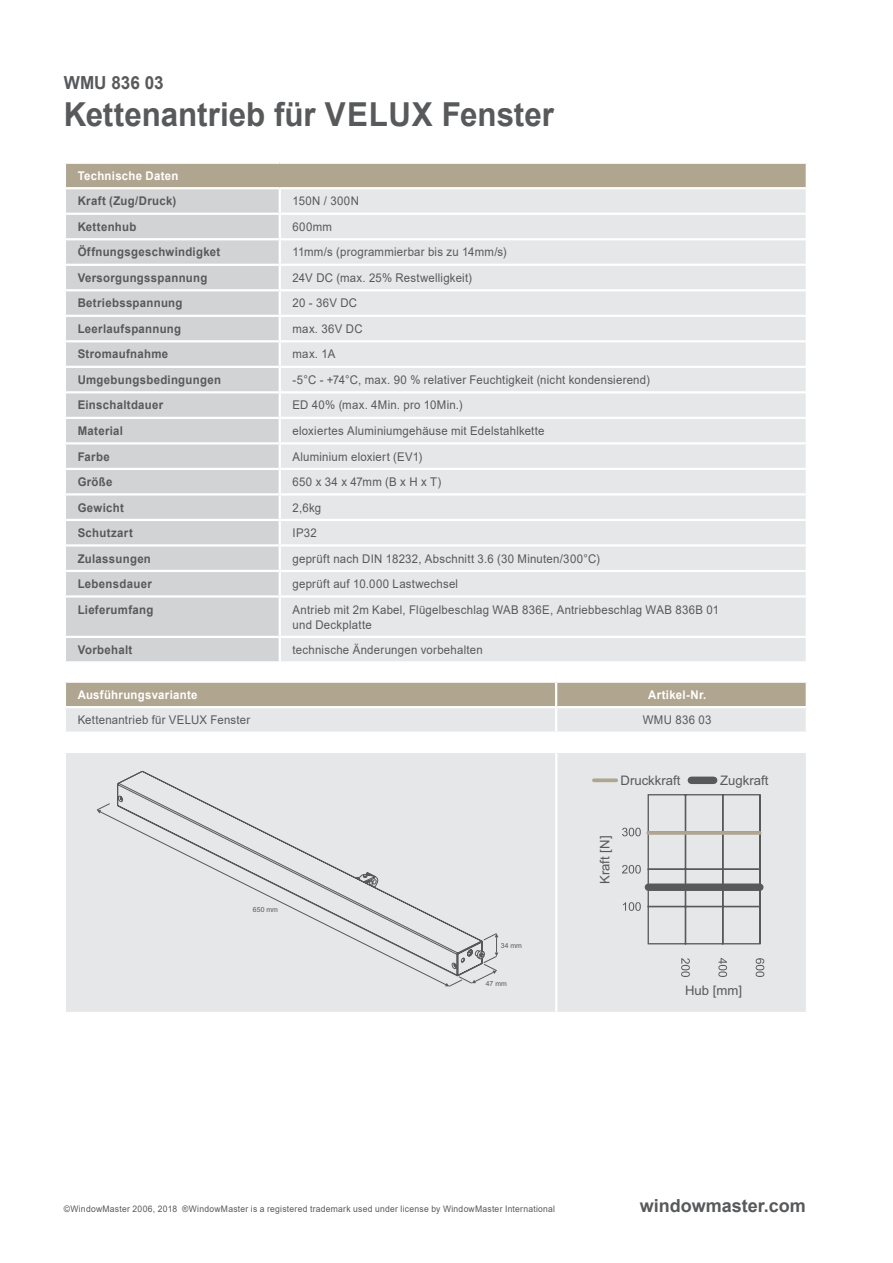
<style>
.page{position:relative;width:893px;height:1263px;background:#fff}
.page>*{position:absolute;margin:0;border:0;box-sizing:border-box;transform-origin:0 0}
.t1{font:700 33px "Arial";color:#58595b;scale:.95 1}
.t2{font:700 18px "Arial";color:#58595b}
.t3{font:700 18px "Arial";color:#58595b;scale:.95 1}
.t4{font:13.2px "Arial";color:#58595b}
.t5{font:12px/15px "Arial";letter-spacing:.02em;color:#58595b;scale:.95 1}
.t6{font:700 12px "Arial";letter-spacing:.025em;color:#58595b;scale:.95 1}
.t7{font:700 12px "Arial";letter-spacing:.025em;color:#fff;scale:.95 1}
.t8{font:12px "Arial";letter-spacing:.04em;color:#58595b;scale:.95 1}
.t9{font:9px "Arial";letter-spacing:.03em;color:#58595b;scale:.95 1}
.t10{font:6.9px "Arial";color:#58595b}
</style>
<div class="page">
<svg style="left:66px;top:683px;width:740px;height:48px;background:#cbc6bc"></svg>
<hr style="left:64px;top:706px;width:492px;height:2px;background:#fff">
<hr style="left:555px;top:708px;width:2px;height:23px;background:#fff">
<hr style="left:556px;top:706px;width:252px;height:2px;background:#fff">
<hr style="left:555px;top:683px;width:2px;height:23px;background:#fff">
<div style="left:66px;top:753px;width:740px;height:259px;background:#e6e7e8"></div>
<hr style="left:555px;top:753px;width:2px;height:259px;background:#fff">
<div style="left:65px;top:163px;width:742px;height:25px;background:#b0a690"></div>
<div style="left:66px;top:189px;width:213px;height:472px;background:#d1d3d4"></div>
<div style="left:281px;top:189px;width:525px;height:472px;background:#e6e7e8"></div>
<hr style="left:64px;top:213px;width:216px;height:2px;background:#fff">
<hr style="left:280px;top:213px;width:528px;height:2px;background:#fff">
<hr style="left:64px;top:238px;width:216px;height:2px;background:#fff">
<hr style="left:280px;top:238px;width:528px;height:2px;background:#fff">
<hr style="left:64px;top:264px;width:216px;height:2px;background:#fff">
<hr style="left:280px;top:264px;width:528px;height:2px;background:#fff">
<hr style="left:64px;top:289px;width:216px;height:2px;background:#fff">
<hr style="left:280px;top:289px;width:528px;height:2px;background:#fff">
<hr style="left:64px;top:315px;width:216px;height:2px;background:#fff">
<hr style="left:280px;top:315px;width:528px;height:2px;background:#fff">
<hr style="left:64px;top:340px;width:216px;height:2px;background:#fff">
<hr style="left:280px;top:340px;width:528px;height:2px;background:#fff">
<hr style="left:64px;top:366px;width:216px;height:2px;background:#fff">
<hr style="left:280px;top:366px;width:528px;height:2px;background:#fff">
<hr style="left:64px;top:391px;width:216px;height:2px;background:#fff">
<hr style="left:280px;top:391px;width:528px;height:2px;background:#fff">
<hr style="left:64px;top:417px;width:216px;height:2px;background:#fff">
<hr style="left:280px;top:417px;width:528px;height:2px;background:#fff">
<hr style="left:64px;top:442px;width:216px;height:2px;background:#fff">
<hr style="left:280px;top:442px;width:528px;height:2px;background:#fff">
<hr style="left:64px;top:468px;width:216px;height:2px;background:#fff">
<hr style="left:280px;top:468px;width:528px;height:2px;background:#fff">
<hr style="left:64px;top:493px;width:216px;height:2px;background:#fff">
<hr style="left:280px;top:493px;width:528px;height:2px;background:#fff">
<hr style="left:64px;top:519px;width:216px;height:2px;background:#fff">
<hr style="left:280px;top:519px;width:528px;height:2px;background:#fff">
<hr style="left:64px;top:544px;width:216px;height:3px;background:#fff">
<hr style="left:280px;top:544px;width:528px;height:3px;background:#fff">
<hr style="left:64px;top:570px;width:216px;height:2px;background:#fff">
<hr style="left:280px;top:570px;width:528px;height:2px;background:#fff">
<hr style="left:64px;top:595px;width:216px;height:3px;background:#fff">
<hr style="left:280px;top:595px;width:528px;height:3px;background:#fff">
<hr style="left:64px;top:636px;width:216px;height:2px;background:#fff">
<hr style="left:280px;top:636px;width:528px;height:2px;background:#fff">
<hr style="left:64px;top:162px;width:216px;height:2px;background:#fff">
<hr style="left:64px;top:164px;width:2px;height:23px;background:#fff">
<hr style="left:280px;top:162px;width:528px;height:2px;background:#fff">
<hr style="left:806px;top:164px;width:2px;height:23px;background:#fff">
<hr style="left:64px;top:187px;width:216px;height:2px;background:#fff">
<hr style="left:280px;top:187px;width:528px;height:2px;background:#fff">
<div style="left:117px;top:771px;width:368px;height:39px;background:#e6e7e8"></div>
<div style="left:98px;top:810px;width:399px;height:176px;background:#e6e7e8"></div>
<svg style="left:445px;top:933px;width:53px;height:53px;background:#cbcccd"></svg>
<svg style="left:97px;top:803px;width:13px;height:10px"></svg>
<svg style="left:756px;top:958px;width:8px;height:19px"></svg>
<svg style="left:623px;top:902px;width:18px;height:9px"></svg>
<svg style="left:622px;top:865px;width:19px;height:8px"></svg>
<svg style="left:622px;top:828px;width:19px;height:8px"></svg>
<svg style="left:718px;top:958px;width:9px;height:19px"></svg>
<svg style="left:647px;top:793px;width:114px;height:152px;background:#d7d8da"></svg>
<svg style="left:681px;top:958px;width:9px;height:19px"></svg>
<div style="left:648px;top:883px;width:112px;height:8px;background:#58595b"></div>
<div style="left:691px;top:776px;width:23px;height:8px;background:#58595b"></div>
<svg style="left:594px;top:778px;width:22px;height:4px"></svg>
<svg style="left:648px;top:831px;width:112px;height:4px"></svg>
<h2 class="t3" style="left:64px;top:70px;width:107px">WMU 836 03</h2>
<h1 class="t1" style="left:64px;top:91px;width:517px">Kettenantrieb für VELUX Fenster</h1>
<p class="t7" style="left:78px;top:167px;width:108px">Technische Daten</p>
<p class="t6" style="left:78px;top:193px;width:105px">Kraft (Zug/Druck)</p>
<p class="t8" style="left:293px;top:193px;width:71px">150N / 300N</p>
<p class="t6" style="left:78px;top:218px;width:63px">Kettenhub</p>
<p class="t5" style="left:293px;top:219px;width:43px">600mm</p>
<p class="t6" style="left:78px;top:244px;width:152px">Öffnungsgeschwindigket</p>
<p class="t5" style="left:293px;top:245px;width:227px">11mm/s (programmierbar bis zu 14mm/s)</p>
<p class="t6" style="left:78px;top:269px;width:138px">Versorgungsspannung</p>
<p class="t5" style="left:293px;top:270px;width:190px">24V DC (max. 25% Restwelligkeit)</p>
<p class="t6" style="left:78px;top:295px;width:112px">Betriebsspannung</p>
<p class="t5" style="left:293px;top:296px;width:69px">20 - 36V DC</p>
<p class="t6" style="left:78px;top:320px;width:110px">Leerlaufspannung</p>
<p class="t5" style="left:293px;top:321px;width:75px">max. 36V DC</p>
<p class="t6" style="left:78px;top:346px;width:97px">Stromaufnahme</p>
<p class="t5" style="left:293px;top:347px;width:47px">max. 1A</p>
<p class="t6" style="left:78px;top:371px;width:152px">Umgebungsbedingungen</p>
<p class="t5" style="left:293px;top:372px;width:378px">-5°C - +74°C, max. 90 % relativer Feuchtigkeit (nicht kondensierend)</p>
<p class="t6" style="left:78px;top:397px;width:92px">Einschaltdauer</p>
<p class="t5" style="left:293px;top:398px;width:180px">ED 40% (max. 4Min. pro 10Min.)</p>
<p class="t6" style="left:78px;top:422px;width:49px">Material</p>
<p class="t5" style="left:293px;top:423px;width:267px">eloxiertes Aluminiumgehäuse mit Edelstahlkette</p>
<p class="t6" style="left:78px;top:448px;width:35px">Farbe</p>
<p class="t5" style="left:293px;top:449px;width:138px">Aluminium eloxiert (EV1)</p>
<p class="t6" style="left:78px;top:473px;width:38px">Größe</p>
<p class="t5" style="left:293px;top:474px;width:158px">650 x 34 x 47mm (B x H x T)</p>
<p class="t6" style="left:78px;top:499px;width:50px">Gewicht</p>
<p class="t5" style="left:293px;top:500px;width:32px">2,6kg</p>
<p class="t6" style="left:78px;top:524px;width:60px">Schutzart</p>
<p class="t5" style="left:293px;top:525px;width:27px">IP32</p>
<p class="t6" style="left:78px;top:550px;width:79px">Zulassungen</p>
<p class="t5" style="left:293px;top:551px;width:325px">geprüft nach DIN 18232, Abschnitt 3.6 (30 Minuten/300°C)</p>
<p class="t6" style="left:78px;top:575px;width:79px">Lebensdauer</p>
<p class="t5" style="left:293px;top:576px;width:176px">geprüft auf 10.000 Lastwechsel</p>
<p class="t6" style="left:78px;top:601px;width:81px">Lieferumfang</p>
<p class="t5" style="left:293px;top:602px;width:451px">Antrieb mit 2m Kabel, Flügelbeschlag WAB 836E, Antriebbeschlag WAB 836B 01 und Deckplatte</p>
<p class="t6" style="left:78px;top:641px;width:59px">Vorbehalt</p>
<p class="t5" style="left:293px;top:642px;width:202px">technische Änderungen vorbehalten</p>
<p class="t7" style="left:78px;top:686px;width:128px">Ausführungsvariante</p>
<p class="t7" style="left:648px;top:686px;width:63px">Artikel-Nr.</p>
<p class="t5" style="left:78px;top:712px;width:183px">Kettenantrieb für VELUX Fenster</p>
<p class="t5" style="left:643px;top:712px;width:74px">WMU 836 03</p>
<p class="t10" style="left:253px;top:904px;width:26px">650 mm</p>
<p class="t10" style="left:501px;top:941px;width:23px">34 mm</p>
<p class="t4" style="left:621px;top:771px;width:61px">Druckkraft</p>
<p class="t4" style="left:596px;top:884px;width:50px;rotate:-90deg">Kraft [N]</p>
<p class="t4" style="left:720px;top:772px;width:50px">Zugkraft</p>
<p class="t10" style="left:486px;top:979px;width:23px">47 mm</p>
<p class="t4" style="left:685px;top:982px;width:58px">Hub [mm]</p>
<p class="t9" style="left:64px;top:1202px;width:519px">©WindowMaster 2006, 2018 ®WindowMaster is a registered trademark used under license by WindowMaster International</p>
<h2 class="t2" style="left:640px;top:1193px;width:168px">windowmaster.com</h2>
</div>
